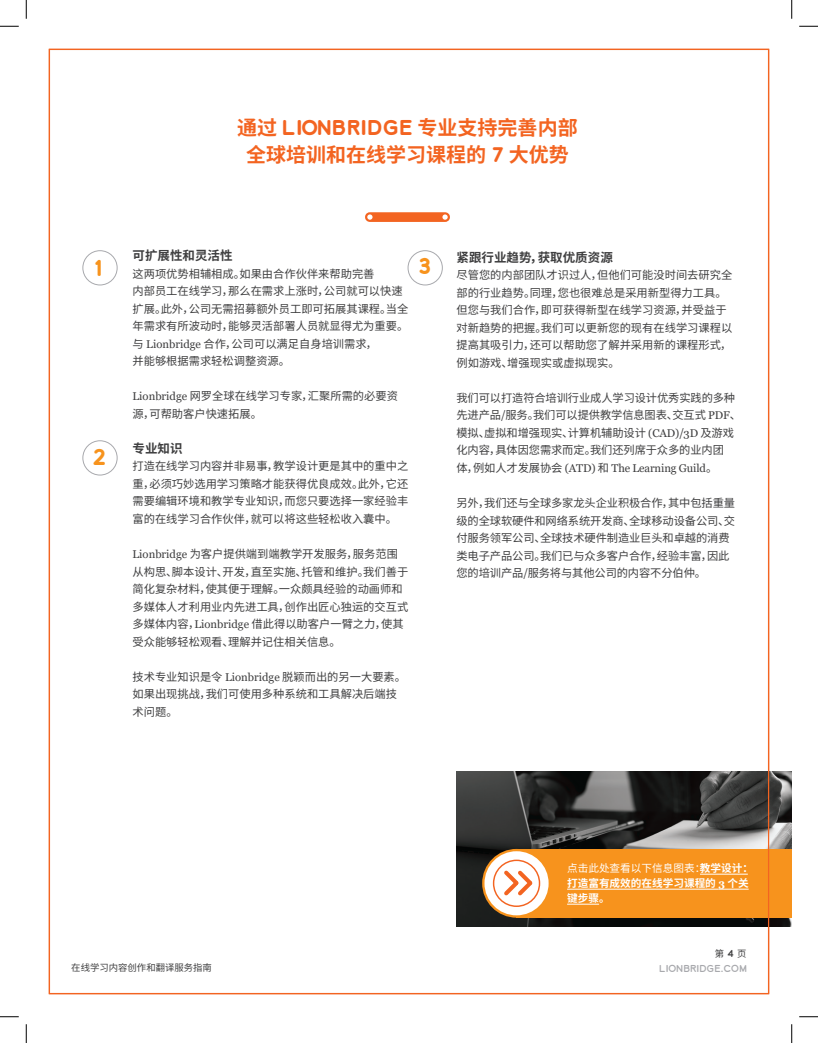
<style>
.page{position:relative;width:818px;height:1043px;background:#fff}
.page>*{position:absolute;margin:0;border:0;box-sizing:border-box;transform-origin:0 0}
.Lion_Body{font:700 21.88px "Lionbridge Sans";color:#f7931d}
.Lion_Main_Title{font:700 20px/26.2px "Noto Sans CJ Ksc";color:#f36421;text-align:center}
.t1{font:700 12.5px "Noto Sans CJ Ksc";color:#3e3e3f}
.t2{font:11.25px/17.5px "Noto Sans CJ Ksc";color:#3e3e3f}
.t3{font:700 10.62px/15px "Noto Sans CJ Ksc";color:#fff}
.t4{font:9.38px "Noto Sans CJ Ksc";color:#3e3e3f}
.t5{font:9.38px "Lionbridge Sans";color:#a8a9ad}
.s1{font-family:"Lionbridge Sans"}
.s2{font-family:"Georgia"}
.s3{font-weight:400}
</style>
<div class="page">
<img style="left:456px;top:771px;width:335px;height:155px">
<div style="left:516px;top:849px;width:275px;height:68px;background:#f7931d"></div>
<svg style="left:365px;top:212px;width:85px;height:10px"></svg>
<div style="left:82px;top:250px;width:35px;height:35px;border:1px solid #a8a9ad;border-radius:50%"></div>
<div style="left:407px;top:250px;width:35px;height:35px;border:1px solid #a8a9ad;border-radius:50%"></div>
<div style="left:82px;top:440px;width:35px;height:35px;border:1px solid #a8a9ad;border-radius:50%"></div>
<svg style="left:483px;top:850px;width:66px;height:66px"></svg>
<div style="left:482px;top:849px;width:69px;height:68px;border:2px solid #f7931d;border-radius:50%"></div>
<hr style="left:700px;top:873px;width:47px;height:1px;background:#fff">
<hr style="left:567px;top:888px;width:151px;height:1px;background:#fff">
<svg style="left:718px;top:888px;width:30px;height:1px"></svg>
<hr style="left:567px;top:903px;width:32px;height:1px;background:#fff">
<svg style="left:500px;top:866px;width:36px;height:33px"></svg>
<div style="left:493px;top:859px;width:47px;height:48px;border:1px solid #f36421;border-radius:50%"></div>
<svg style="left:0;top:25px;width:19px;height:2px"></svg>
<svg style="left:799px;top:25px;width:19px;height:2px"></svg>
<svg style="left:0;top:1016px;width:19px;height:1px"></svg>
<svg style="left:799px;top:1016px;width:19px;height:1px"></svg>
<svg style="left:25px;top:0;width:2px;height:19px"></svg>
<svg style="left:25px;top:1024px;width:2px;height:18px"></svg>
<svg style="left:791px;top:0;width:1px;height:19px"></svg>
<svg style="left:791px;top:1024px;width:1px;height:18px"></svg>
<p class="Lion_Main_Title" style="left:237px;top:115px;width:342px">通过 <span class="s1">LIONBRIDGE</span> 专业支持完善内部全球培训和在线学习课程的 <span class="s1">7</span> 大优势</p>
<p class="t1" style="left:132px;top:249px;width:101px">可扩展性和灵活性</p>
<p class="t2" style="left:132px;top:265px;width:277px">这两项优势相辅相成。如果由合作伙伴来帮助完善<br>内部员工在线学习，那么在需求上涨时，公司就可以快速扩展。此外，公司无需招募额外员工即可拓展其课程。当全年需求有所波动时，能够灵活部署人员就显得尤为重要。与 <span class="s2">Lionbridge</span> 合作，公司可以满足自身培训需求，<br>并能够根据需求轻松调整资源。</p>
<p class="t2" style="left:132px;top:388px;width:267px"><span class="s2">Lionbridge</span> 网罗全球在线学习专家，汇聚所需的必要资源，可帮助客户快速拓展。</p>
<p class="t1" style="left:132px;top:441px;width:51px">专业知识</p>
<p class="t2" style="left:132px;top:458px;width:277px;text-align:justify">打造在线学习内容并非易事，教学设计更是其中的重中之重，必须巧妙选用学习策略才能获得优良成效。此外，它还需要编辑环境和教学专业知识，而您只要选择一家经验丰富的在线学习合作伙伴，就可以将这些轻松收入囊中。</p>
<p class="t2" style="left:132px;top:545px;width:277px"><span class="s2">Lionbridge</span> 为客户提供端到端教学开发服务，服务范围从构思、脚本设计、开发，直至实施、托管和维护。我们善于简化复杂材料，使其便于理解。一众颇具经验的动画师和多媒体人才利用业内先进工具，创作出匠心独运的交互式多媒体内容，<span class="s2">Lionbridge</span> 借此得以助客户一臂之力，使其受众能够轻松观看、理解并记住相关信息。</p>
<p class="t2" style="left:132px;top:668px;width:275px">技术专业知识是令 <span class="s2">Lionbridge</span> 脱颖而出的另一大要素。如果出现挑战，我们可使用多种系统和工具解决后端技术问题。</p>
<p class="Lion_Body" style="left:94px;top:252px;width:10px">1</p>
<p class="Lion_Body" style="left:418px;top:251px;width:15px">3</p>
<p class="Lion_Body" style="left:92px;top:441px;width:17px">2</p>
<p class="t1" style="left:456px;top:250px;width:158px">紧跟行业趋势，获取优质资源</p>
<p class="t2" style="left:456px;top:267px;width:277px">尽管您的内部团队才识过人，但他们可能没时间去研究全部的行业趋势。同理，您也很难总是采用新型得力工具。但您与我们合作，即可获得新型在线学习资源，并受益于对新趋势的把握。我们可以更新您的现有在线学习课程以提高其吸引力，还可以帮助您了解并采用新的课程形式，例如游戏、增强现实或虚拟现实。</p>
<p class="t2" style="left:456px;top:389px;width:286px">我们可以打造符合培训行业成人学习设计优秀实践的多种先进产品/服务。我们可以提供教学信息图表、交互式 <span class="s2">PDF</span>、模拟、虚拟和增强现实、计算机辅助设计 <span class="s2">(CAD)</span>/<span class="s2">3D</span> 及游戏化内容，具体因您需求而定。我们还列席于众多的业内团<br>体，例如人才发展协会 <span class="s2">(ATD)</span> 和 <span class="s2">The Learning Guild</span>。</p>
<p class="t2" style="left:456px;top:494px;width:280px">另外，我们还与全球多家龙头企业积极合作，其中包括重量级的全球软硬件和网络系统开发商、全球移动设备公司、交付服务领军公司、全球技术硬件制造业巨头和卓越的消费类电子产品公司。我们已与众多客户合作，经验丰富，因此您的培训产品/服务将与其他公司的内容不分伯仲。</p>
<p class="t4" style="left:71px;top:962px;width:142px">在线学习内容创作和翻译服务指南</p>
<p class="t3" style="left:567px;top:860px;width:187px"><span class="s3">点击此处查看以下信息图表：</span>教学设计：打造富有成效的在线学习课程的 <span class="s2">3</span> 个关键步骤。</p>
<p class="t4" style="left:714px;top:948px;width:33px">第 <span class="s1">4</span> 页</p>
<p class="t5" style="left:659px;top:962px;width:89px">LIONBRIDGE.COM</p>
</div>
